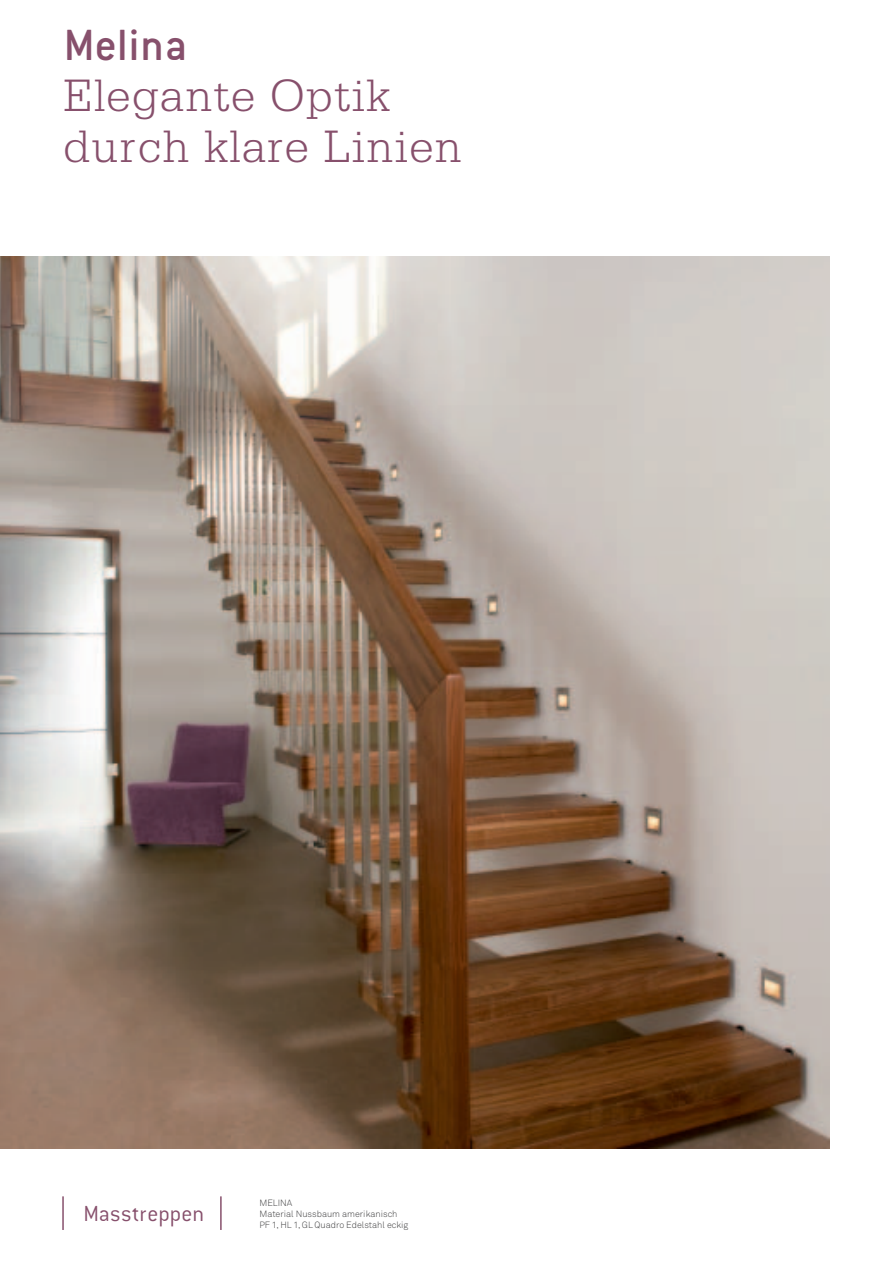
<style>
.page{position:relative;width:893px;height:1263px;background:#fff}
.page>*{position:absolute;margin:0;border:0;box-sizing:border-box;transform-origin:0 0}
.t1{font:300 48px/51px "Serifa Std";letter-spacing:.03em;color:#87506c}
.t2{font:500 48px "Conduit ITC Std";letter-spacing:.005em;color:#87506c}
.t3{font:300 24px "Conduit ITC Std";letter-spacing:.005em;color:#87506c}
.t4{font:9px/10.8px "Akkurat Light Pro";color:#3e3e3f}
</style>
<div class="page">
<img style="left:0;top:257px;width:829px;height:891px">
<hr style="left:220px;top:1196px;width:2px;height:34px;background:#87506c">
<hr style="left:62px;top:1196px;width:2px;height:34px;background:#87506c">
<h1 class="t2" style="left:64px;top:16px;width:125px">Melina</h1>
<h1 class="t1" style="left:64px;top:70px;width:399px">Elegante Optik durch klare Linien</h1>
<h2 class="t3" style="left:84px;top:1198px;width:122px">Masstreppen</h2>
<p class="t4" style="left:259px;top:1197px;width:140px;text-indent:21px">na<br>Material N ussbaum amerikanisch</p>
<p class="t4" style="left:259px;top:1197px;width:6px">meli</p>
<p class="t4" style="left:259px;top:1219px;width:150px">PF 1, HL 1, GL Quadro Edelstahl eckig</p>
</div>
